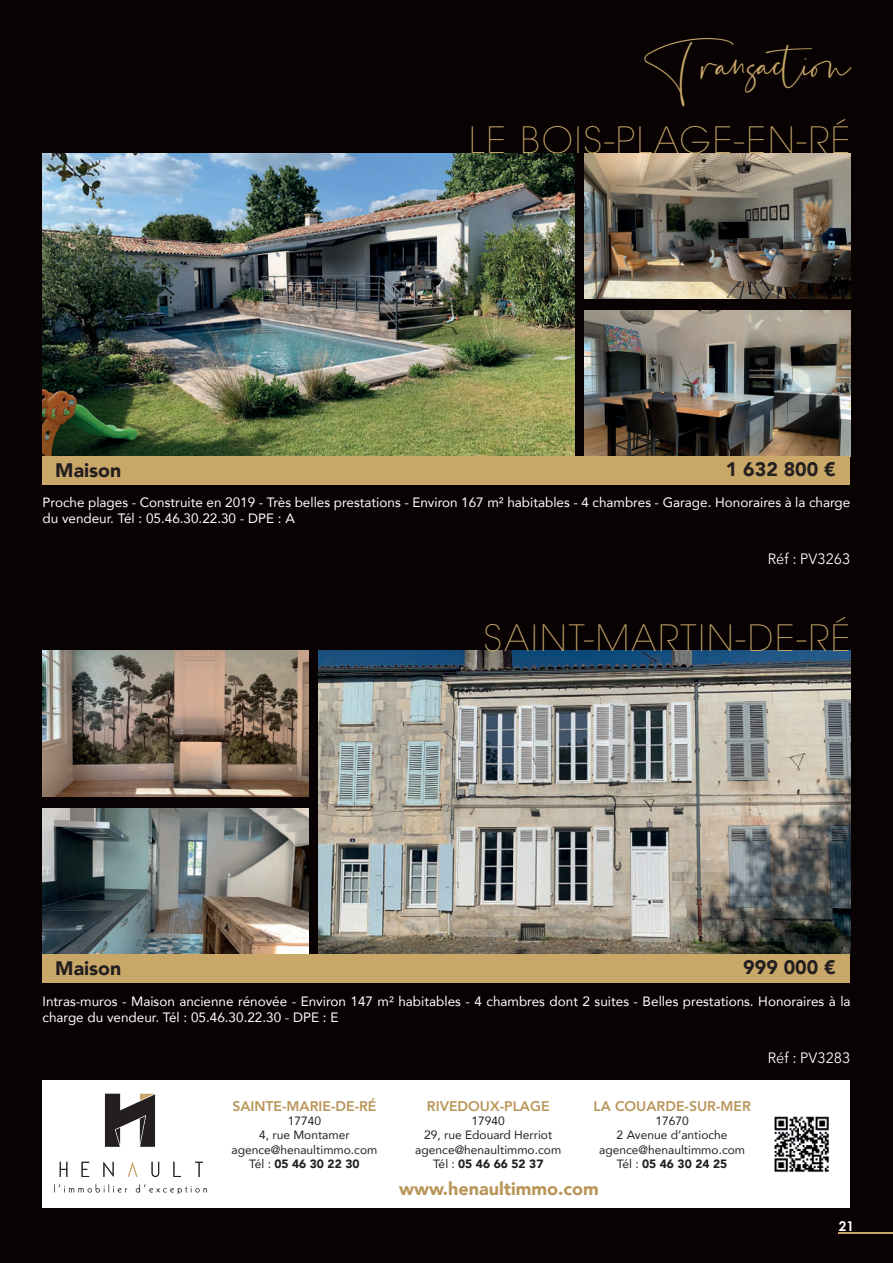
<style>
.page{position:relative;width:893px;height:1263px;background:#080302}
.page>*{position:absolute;margin:0;border:0;box-sizing:border-box;transform-origin:0 0}
.t1{font:200 36px "ITC Avant Garde Std";letter-spacing:.06em;color:#c9a769}
.t2{font:27px "Estefin";color:#c9a769}
.t3{font:900 19.5px "Avenir";color:#231f20}
.t4{font:900 18px "Avenir";color:#b99659}
.t5{font:15px "Avenir Next";color:#fff;scale:.95 1}
.t6{font:800 14.1px "Avenir";color:#b99659}
.t7{font:13.5px/16.2px "Avenir";color:#fff}
.t8{font:700 13.5px "Century Gothic";color:#fff}
.t9{font:12px/14.4px "Avenir";color:#231f20;text-align:center}
.s1{font-weight:900}
</style>
<div class="page">
<hr style="left:839px;top:1232px;width:54px;height:1px;background:#c9a769">
<div style="left:43px;top:1080px;width:807px;height:128px;background:#fff"></div>
<img style="left:774px;top:1116px;width:55px;height:56px">
<svg style="left:60px;top:1162px;width:7px;height:15px"></svg>
<svg style="left:82px;top:1162px;width:7px;height:15px"></svg>
<svg style="left:103px;top:1162px;width:11px;height:15px"></svg>
<svg style="left:128px;top:1162px;width:9px;height:15px"></svg>
<svg style="left:152px;top:1162px;width:7px;height:15px"></svg>
<svg style="left:173px;top:1162px;width:8px;height:15px"></svg>
<svg style="left:195px;top:1162px;width:8px;height:15px"></svg>
<svg style="left:105px;top:1094px;width:50px;height:53px"></svg>
<svg style="left:54px;top:1184px;width:73px;height:8px"></svg>
<svg style="left:136px;top:1184px;width:71px;height:10px"></svg>
<img style="left:43px;top:153px;width:531px;height:304px">
<img style="left:319px;top:651px;width:531px;height:303px">
<img style="left:585px;top:153px;width:265px;height:146px">
<img style="left:585px;top:311px;width:265px;height:146px">
<img style="left:43px;top:651px;width:265px;height:145px">
<img style="left:43px;top:808px;width:265px;height:146px">
<div style="left:43px;top:457px;width:807px;height:28px;background:#c9a769"></div>
<div style="left:43px;top:954px;width:807px;height:28px;background:#c9a769"></div>
<h2 class="t2" style="left:644px;top:53px;width:211px">Transaction</h2>
<h3 class="t3" style="left:55px;top:454px;width:68px">Maison</h3>
<h1 class="t1" style="left:469px;top:119px;width:383px">LE BOIS-PLAGE-EN-RÉ</h1>
<h3 class="t3" style="left:726px;top:453px;width:111px">1 632 800 €</h3>
<p class="t7" style="left:43px;top:493px;width:809px">Proche plages - Construite en 2019 - Très belles prestations - Environ 167 m² habitables - 4 chambres - Garage. Honoraires à la charge du vendeur. Tél : 05.46.30.22.30 - DPE : A</p>
<p class="t5" style="left:768px;top:546px;width:89px">Réf : PV3263</p>
<h3 class="t3" style="left:55px;top:951px;width:68px">Maison</h3>
<h1 class="t1" style="left:483px;top:617px;width:368px">SAINT-MARTIN-DE-RÉ</h1>
<h3 class="t3" style="left:743px;top:950px;width:94px">999 000 €</h3>
<p class="t7" style="left:43px;top:993px;width:809px">Intras-muros - Maison ancienne rénovée - Environ 147 m² habitables - 4 chambres dont 2 suites - Belles prestations. Honoraires à la charge du vendeur. Tél : 05.46.30.22.30 - DPE : E</p>
<p class="t6" style="left:232px;top:1094px;width:146px">SAINTE-MARIE-DE-RÉ</p>
<p class="t9" style="left:231px;top:1113px;width:147px">17740<br>4, rue Montamer agence@henaultimmo.com<br>Tél : <span class="s1">05 46 30 22 30</span></p>
<p class="t6" style="left:593px;top:1094px;width:159px">LA COUARDE-SUR-MER</p>
<p class="t9" style="left:599px;top:1113px;width:147px">17670<br>2 Avenue d’antioche agence@henaultimmo.com<br>Tél : <span class="s1">05 46 30 24 25</span></p>
<h3 class="t4" style="left:399px;top:1173px;width:201px">www.henaultimmo.com</h3>
<p class="t6" style="left:427px;top:1094px;width:124px">RIVEDOUX-PLAGE</p>
<p class="t9" style="left:415px;top:1113px;width:147px">17940<br>29, rue Edouard Herriot agence@henaultimmo.com<br>Tél : <span class="s1">05 46 66 52 37</span></p>
<p class="t5" style="left:768px;top:1045px;width:89px">Réf : PV3283</p>
<p class="t8" style="left:839px;top:1215px;width:17px">21</p>
</div>
